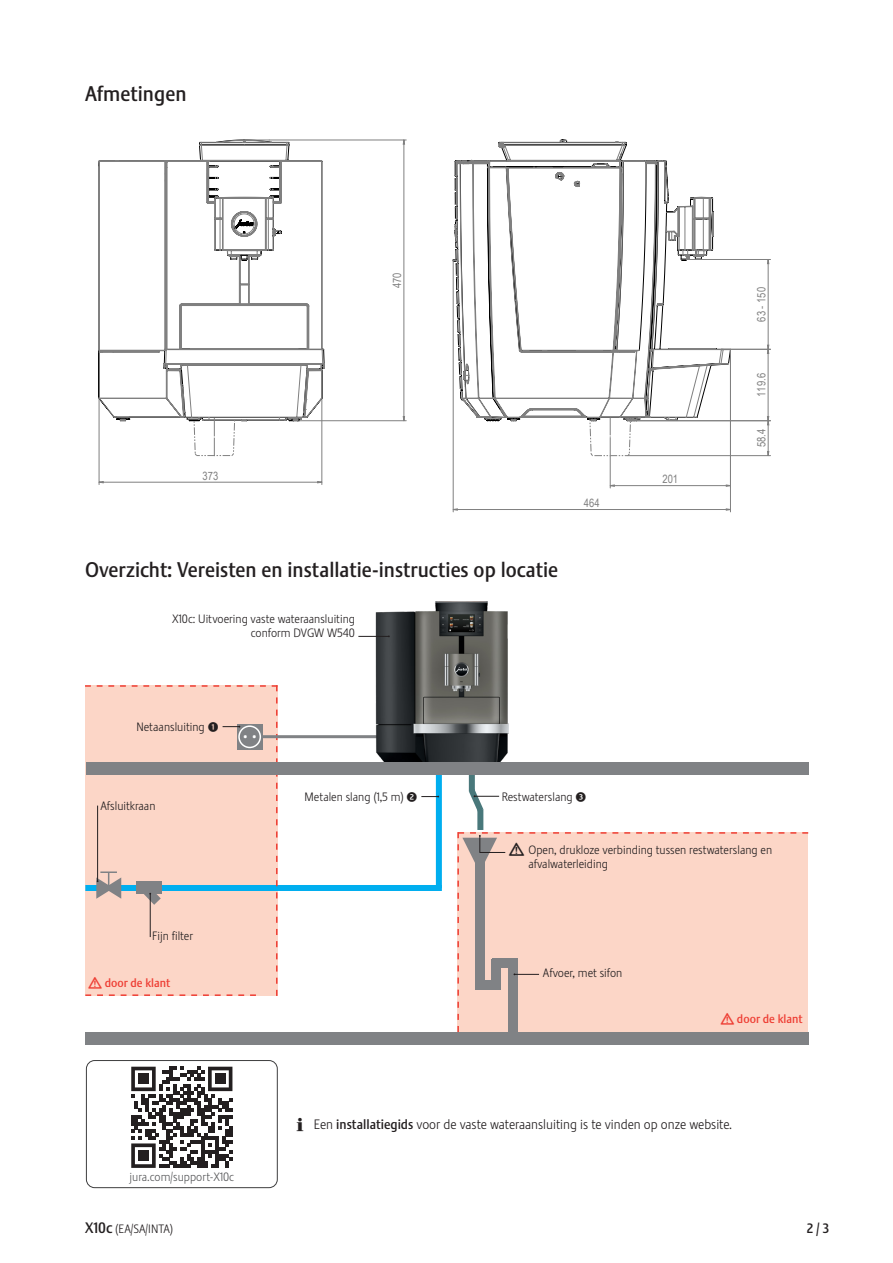
<style>
.page{position:relative;width:893px;height:1263px;background:#fff}
.page>*{position:absolute;margin:0;border:0;box-sizing:border-box;transform-origin:0 0}
.Fliesstext_klein{font:27px "Stalemate Pro 2 J Light";color:#fff}
.Kapitel_Ueberschrift{font:21px "Stalemate Pro 2 J Medium";color:#231f20}
.Ueberschrift{font:21px "Stalemate Pro 2 J Medium";color:#231f20}
.t1{font:13.5px "Stalemate Pro 2 J Light";color:#231f20}
.t2{font:13.5px "Stalemate Pro 2 J Medium";color:#231f20}
.Fliesstext_klein-2{font:12px/14.4px "Stalemate Pro 2 J Light";color:#231f20}
.Fliesstext_klein-3{font:12px "Stalemate Pro 2 J Medium";color:#ee3e34}
.t3{font:12px "Stalemate Pro 2 J Light";color:#57585a}
.Gerät_Mustervorlage{font:12px "Stalemate Pro 2 J Light";color:#231f20}
.t4{font:11.55px "Arial Narrow";color:#808080}
.s1{font-family:"Calligraphr"}
.s2{font-family:"Jura Pict 2006"}
.s3{font-family:"Stalemate Pro 2 J Medium";font-size:15px}
.s4{font-family:"Jura Pict 2006";font-size:13.5px}
.s5{font-family:"Stalemate Pro 2 J Medium"}
</style>
<div class="page">
<hr style="left:85px;top:130px;width:1px;height:372px;background:#000">
<hr style="left:85px;top:130px;width:333px;height:1px;background:#000">
<hr style="left:214px;top:593px;width:108px;height:1px;background:#808080">
<hr style="left:99px;top:593px;width:115px;height:1px;background:#808080">
<hr style="left:804px;top:349px;width:1px;height:72px;background:#808080">
<hr style="left:244px;top:895px;width:122px;height:1px;background:#808080">
<hr style="left:262px;top:617px;width:104px;height:1px;background:#808080">
<svg style="left:99px;top:139px;width:308px;height:346px"></svg>
<div style="left:85px;top:1032px;width:723px;height:13px;background:#808285"></div>
<svg style="left:454px;top:139px;width:260px;height:120px"></svg>
<hr style="left:441px;top:130px;width:1px;height:397px;background:#000">
<hr style="left:441px;top:130px;width:358px;height:1px;background:#000">
<hr style="left:892px;top:130px;width:1px;height:397px;background:#000">
<hr style="left:441px;top:1042px;width:358px;height:1px;background:#000">
<hr style="left:892px;top:375px;width:1px;height:79px;background:#808080">
<hr style="left:892px;top:407px;width:1px;height:95px;background:#808080">
<svg style="left:441px;top:259px;width:330px;height:268px"></svg>
<div style="left:469px;top:775px;width:6px;height:16px;background:#49787b"></div>
<div style="left:477px;top:809px;width:6px;height:21px;background:#49787b"></div>
<svg style="left:468px;top:782px;width:31px;height:36px"></svg>
<div style="left:85px;top:885px;width:357px;height:6px;background:#00aeef"></div>
<div style="left:436px;top:775px;width:6px;height:113px;background:#00aeef"></div>
<svg style="left:421px;top:796px;width:18px;height:1px"></svg>
<div style="left:457px;top:832px;width:351px;height:200px;background:#fcd6c7"></div>
<hr style="left:262px;top:735px;width:115px;height:3px;background:#808285">
<img style="left:375px;top:601px;width:133px;height:161px">
<div style="left:86px;top:762px;width:722px;height:13px;background:#808285"></div>
<svg style="left:85px;top:685px;width:193px;height:311px;background:#efcec1"></svg>
<hr style="left:358px;top:636px;width:31px;height:1px;background:#231f20">
<svg style="left:87px;top:1061px;width:190px;height:127px"></svg>
<div style="left:86px;top:1060px;width:192px;height:128px;border:1px solid #3e3e3f;border-radius:8px"></div>
<p class="Ueberschrift" style="left:85px;top:81px;width:103px">Afmetingen</p>
<p class="t4" style="left:389px;top:288px;width:17px;rotate:-90deg">470</p>
<p class="t4" style="left:203px;top:467px;width:17px">373</p>
<p class="Kapitel_Ueberschrift" style="left:85px;top:557px;width:475px">Overzicht: Vereisten en installatie-instructies op locatie</p>
<p class="Fliesstext_klein-2" style="left:172px;top:611px;width:184px;text-align:right">X10c: Uitvoering vaste wateraansluiting conform DVGW W540</p>
<p class="t4" style="left:584px;top:494px;width:17px">464</p>
<p class="Fliesstext_klein-2" style="left:136px;top:720px;width:84px">Netaansluiting <span class="s1">q</span></p>
<p class="Fliesstext_klein" style="left:243px;top:713px;width:16px">..</p>
<p class="Fliesstext_klein-2" style="left:100px;top:798px;width:57px">Afsluitkraan</p>
<p class="Fliesstext_klein-2" style="left:304px;top:790px;width:114px">Metalen slang (1,5 m) <span class="s1">w</span></p>
<p class="Fliesstext_klein-2" style="left:502px;top:790px;width:86px">Restwaterslang <span class="s1">e</span></p>
<p class="t4" style="left:662px;top:470px;width:17px">201</p>
<p class="t4" style="left:753px;top:322px;width:36px;rotate:-90deg">63 - 150</p>
<p class="t4" style="left:753px;top:397px;width:25px;rotate:-90deg">119.6</p>
<p class="t4" style="left:753px;top:447px;width:20px;rotate:-90deg">58.4</p>
<p class="Fliesstext_klein-2" style="left:152px;top:929px;width:42px">Fijn filter</p>
<p class="Fliesstext_klein-3" style="left:89px;top:976px;width:83px"><span class="s2">J</span> door de klant</p>
<p class="t3" style="left:130px;top:1170px;width:106px">jura.com/support-X10c</p>
<p class="Gerät_Mustervorlage" style="left:85px;top:1222px;width:90px"><span class="s3">X10c</span> (EA/SA/INTA)</p>
<p class="Fliesstext_klein-2" style="left:528px;top:842px;width:245px;text-indent:-19px"><span class="s4">J</span> Open, drukloze verbinding tussen restwaterslang en afvalwaterleiding</p>
<p class="Fliesstext_klein-2" style="left:543px;top:966px;width:81px">Afvoer, met sifon</p>
<p class="Fliesstext_klein-3" style="left:721px;top:1012px;width:83px"><span class="s2">J</span> door de klant</p>
<p class="t1" style="left:297px;top:1116px;width:437px"><span class="s2">E</span> Een <span class="s5">installatiegids</span> voor de vaste wateraansluiting is te vinden op onze website.</p>
<p class="t2" style="left:807px;top:1220px;width:24px">2 / 3</p>
</div>
